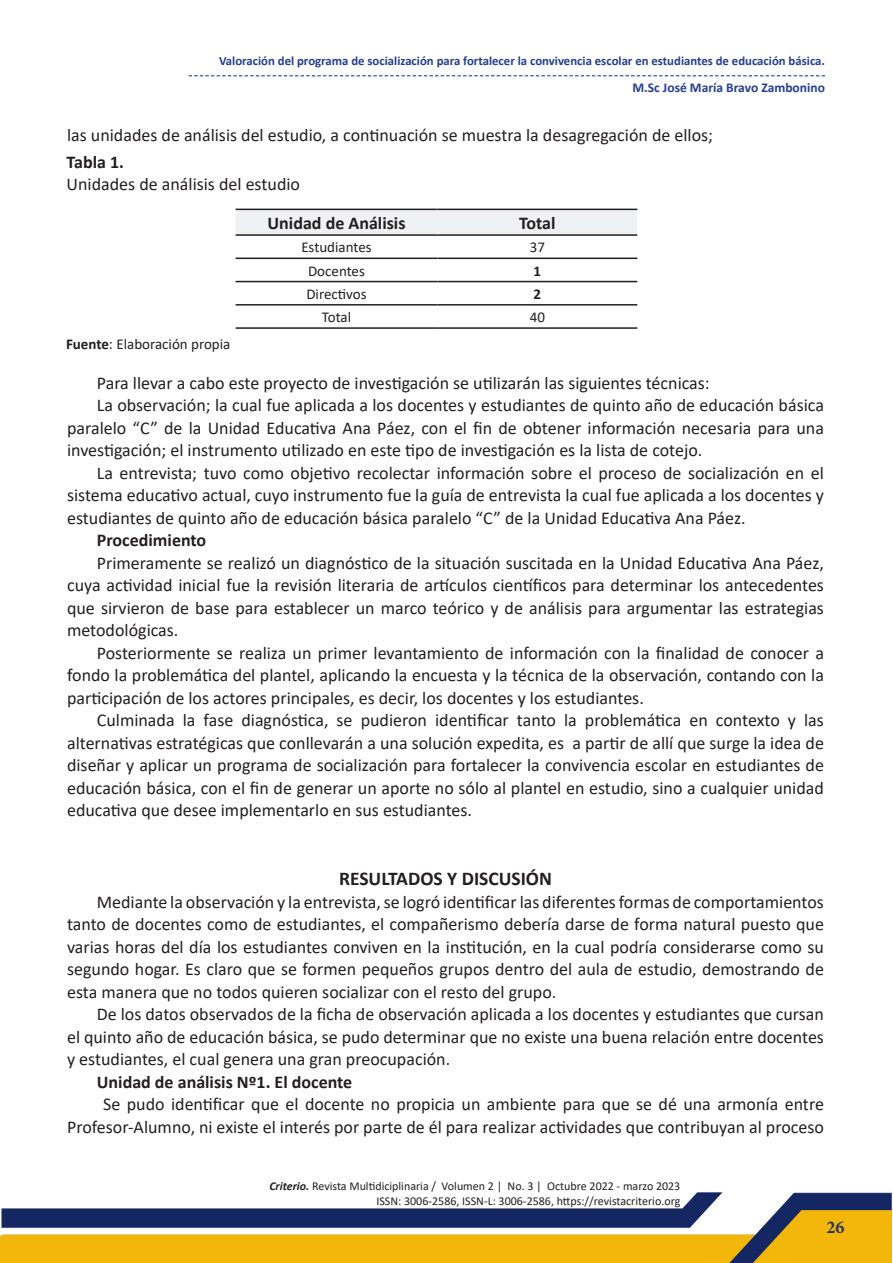
<style>
.page{position:relative;width:893px;height:1263px;background:#fff}
.page>*{position:absolute;margin:0;border:0;box-sizing:border-box;transform-origin:0 0}
.Titulo_articulo{font:700 19.5px "Calibri";color:#231f20}
.t1{font:18px/22.5px "Calibri";color:#231f20;text-align:justify}
.t2{font:700 18px "Calibri";color:#231f20}
.t3{font:700 18px "Minion Pro";color:#293361}
.t4{font:15px "Calibri";color:#231f20}
.t5{font:700 15px "Calibri";color:#231f20}
.t6{font:700 13.5px "Calibri";color:#253f8e}
.t7{font:700 12.75px "Calibri";color:#253f8e}
.t8{font:12px/15px "Calibri";color:#231f20;text-align:right}
.s1{font-weight:700}
.s2{font-weight:700;font-style:italic}
</style>
<div class="page">
<img style="left:0;top:75px;width:892px;height:1188px">
<svg style="left:189px;top:75px;width:636px;height:1px"></svg>
<div style="left:236px;top:210px;width:401px;height:24px;background:#f0f1f2"></div>
<hr style="left:236px;top:209px;width:201px;height:1px;background:#231f20">
<hr style="left:437px;top:209px;width:200px;height:1px;background:#231f20">
<hr style="left:236px;top:234px;width:201px;height:2px;background:#231f20">
<hr style="left:437px;top:234px;width:200px;height:2px;background:#231f20">
<hr style="left:236px;top:258px;width:201px;height:1px;background:#231f20">
<hr style="left:437px;top:258px;width:200px;height:1px;background:#231f20">
<hr style="left:236px;top:281px;width:201px;height:1px;background:#231f20">
<hr style="left:437px;top:281px;width:200px;height:1px;background:#231f20">
<hr style="left:236px;top:304px;width:201px;height:2px;background:#231f20">
<hr style="left:437px;top:304px;width:200px;height:2px;background:#231f20">
<hr style="left:236px;top:327px;width:201px;height:2px;background:#231f20">
<hr style="left:437px;top:327px;width:200px;height:2px;background:#231f20">
<p class="t7" style="left:219px;top:52px;width:607px">Valoración del programa de socialización para fortalecer la convivencia escolar en estudiantes de educación básica.</p>
<p class="t6" style="left:632px;top:78px;width:194px">M.Sc José María Bravo Zambonino</p>
<p class="t1" style="left:67px;top:123px;width:647px">las unidades de análisis del estudio, a continuación se muestra la desagregación de ellos;</p>
<p class="t2" style="left:67px;top:149px;width:59px">Tabla 1.</p>
<p class="t1" style="left:67px;top:172px;width:235px">Unidades de análisis del estudio</p>
<p class="t4" style="left:66px;top:334px;width:166px"><span class="s1">Fuente</span>: Elaboración propia</p>
<p class="t2" style="left:268px;top:210px;width:140px">Unidad de Análisis</p>
<p class="t2" style="left:519px;top:210px;width:38px">Total</p>
<p class="t4" style="left:301px;top:237px;width:72px">Estudiantes</p>
<p class="t4" style="left:530px;top:237px;width:17px">37</p>
<p class="t4" style="left:308px;top:260px;width:58px">Docentes</p>
<p class="t5" style="left:534px;top:260px;width:9px">1</p>
<p class="t4" style="left:306px;top:283px;width:62px">Directivos</p>
<p class="t5" style="left:534px;top:283px;width:9px">2</p>
<p class="t4" style="left:322px;top:307px;width:31px">Total</p>
<p class="t4" style="left:530px;top:307px;width:17px">40</p>
<p class="t1" style="left:97px;top:371px;width:614px">Para llevar a cabo este proyecto de investigación se utilizarán las siguientes técnicas:</p>
<p class="t1" style="left:67px;top:393px;width:758px;text-indent:30px">La observación; la cual fue aplicada a los docentes y estudiantes de quinto año de educación básica paralelo “C” de la Unidad Educativa Ana Páez, con el fin de obtener información necesaria para una investigación; el instrumento utilizado en este tipo de investigación es la lista de cotejo.</p>
<p class="t1" style="left:67px;top:461px;width:758px;text-indent:30px">La entrevista; tuvo como objetivo recolectar información sobre el proceso de socialización en el sistema educativo actual, cuyo instrumento fue la guía de entrevista la cual fue aplicada a los docentes y estudiantes de quinto año de educación básica paralelo “C” de la Unidad Educativa Ana Páez.</p>
<p class="t2" style="left:97px;top:527px;width:111px">Procedimiento</p>
<p class="t1" style="left:67px;top:551px;width:758px;text-indent:30px">Primeramente se realizó un diagnóstico de la situación suscitada en la Unidad Educativa Ana Páez, cuya actividad inicial fue la revisión literaria de artículos científicos para determinar los antecedentes que sirvieron de base para establecer un marco teórico y de análisis para argumentar las estrategias metodológicas.</p>
<p class="t1" style="left:67px;top:641px;width:758px;text-indent:30px">Posteriormente se realiza un primer levantamiento de información con la finalidad de conocer a fondo la problemática del plantel, aplicando la encuesta y la técnica de la observación, contando con la participación de los actores principales, es decir, los docentes y los estudiantes.</p>
<p class="t1" style="left:67px;top:708px;width:758px;text-indent:30px">Culminada la fase diagnóstica, se pudieron identificar tanto la problemática en contexto y las alternativas estratégicas que conllevarán a una solución expedita, es a partir de allí que surge la idea de diseñar y aplicar un programa de socialización para fortalecer la convivencia escolar en estudiantes de educación básica, con el fin de generar un aporte no sólo al plantel en estudio, sino a cualquier unidad educativa que desee implementarlo en sus estudiantes.</p>
<p class="Titulo_articulo" style="left:339px;top:865px;width:214px">RESULTADOS Y DISCUSIÓN</p>
<p class="t1" style="left:67px;top:890px;width:758px;text-indent:30px">Mediante la observación y la entrevista, se logró identificar las diferentes formas de comportamientos tanto de docentes como de estudiantes, el compañerismo debería darse de forma natural puesto que varias horas del día los estudiantes conviven en la institución, en la cual podría considerarse como su segundo hogar. Es claro que se formen pequeños grupos dentro del aula de estudio, demostrando de esta manera que no todos quieren socializar con el resto del grupo.</p>
<p class="t1" style="left:67px;top:1002px;width:758px;text-indent:30px">De los datos observados de la ficha de observación aplicada a los docentes y estudiantes que cursan el quinto año de educación básica, se pudo determinar que no existe una buena relación entre docentes y estudiantes, el cual genera una gran preocupación.</p>
<p class="t2" style="left:97px;top:1069px;width:257px">Unidad de análisis Nº1. El docente</p>
<p class="t1" style="left:67px;top:1092px;width:758px;text-align:right">Se pudo identificar que el docente no propicia un ambiente para que se dé una armonía entre<br>Profesor-Alumno, ni existe el interés por parte de él para realizar actividades que contribuyan al proceso</p>
<p class="t8" style="left:269px;top:1178px;width:412px"><span class="s2">Criterio.</span> Revista Multidiciplinaria / Volumen 2 | No. 3 | Octubre 2022 - marzo 2023<br>ISSN: 3006-2586, ISSN-L: 3006-2586, https://revistacriterio.org</p>
<p class="t3" style="left:827px;top:1215px;width:19px">26</p>
</div>
